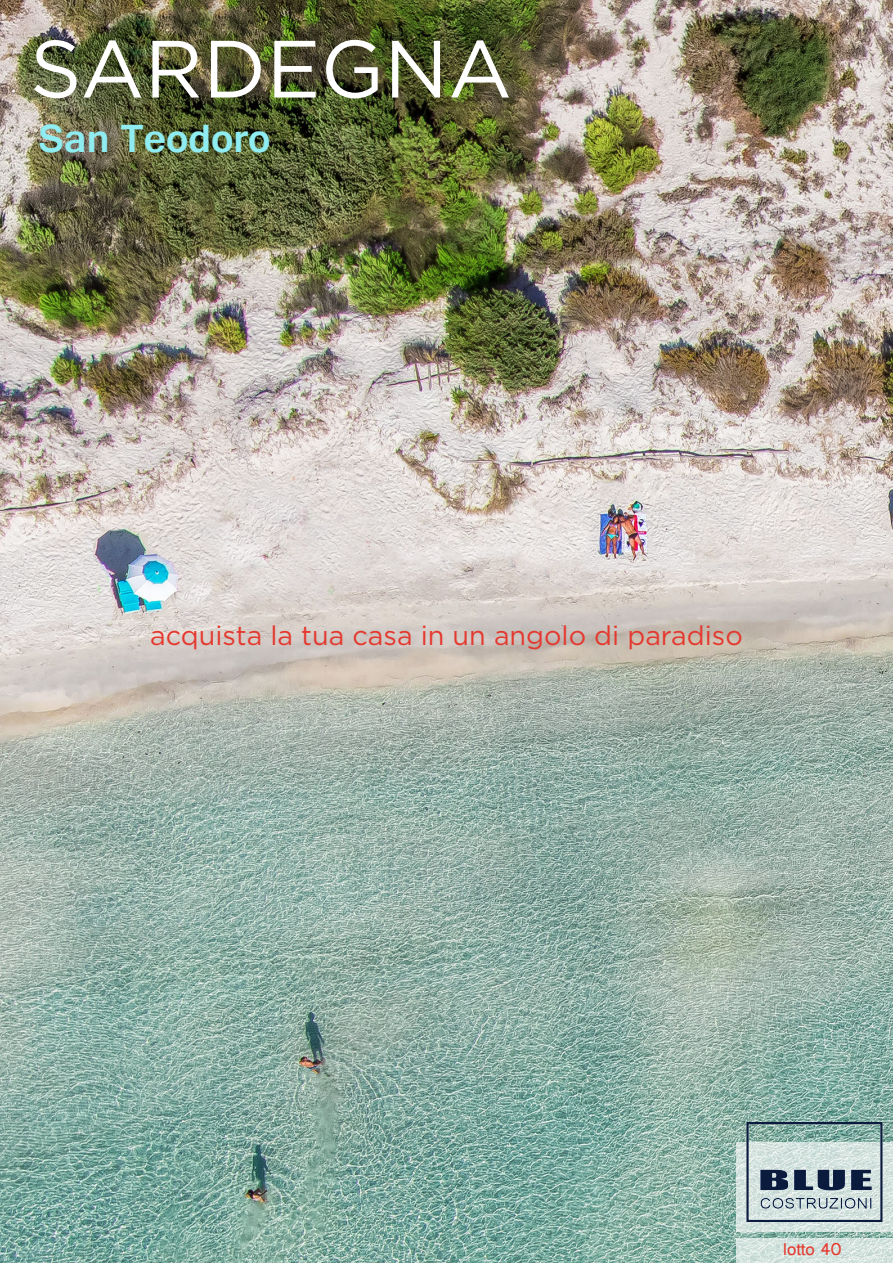
<style>
.page{position:relative;width:893px;height:1263px;background:#fff}
.page>*{position:absolute;margin:0;border:0;box-sizing:border-box;transform-origin:0 0}
.t1{font:81px "Gotham";color:#fff}
.t2{font:700 41.4px "Gautami";color:#8fecf0}
.t3{font:27px "Gotham";color:#e4392f}
.t4{font:18px "Gautami";color:#e4392f}
</style>
<div class="page">
<img style="left:0;top:0;width:893px;height:1263px">
<svg style="left:736px;top:1142px;width:157px;height:89px"></svg>
<img style="left:741px;top:1122px;width:146px;height:109px">
<svg style="left:736px;top:1239px;width:157px;height:24px;fill:#d5e4df"></svg>
<h1 class="t1" style="left:30px;top:17px;width:484px">SARDEGNA</h1>
<h2 class="t2" style="left:38px;top:113px;width:234px">San Teodoro</h2>
<p class="t3" style="left:150px;top:618px;width:594px">acquista la tua casa in un angolo di paradiso</p>
<p class="t4" style="left:783px;top:1238px;width:60px">lotto 40</p>
</div>
